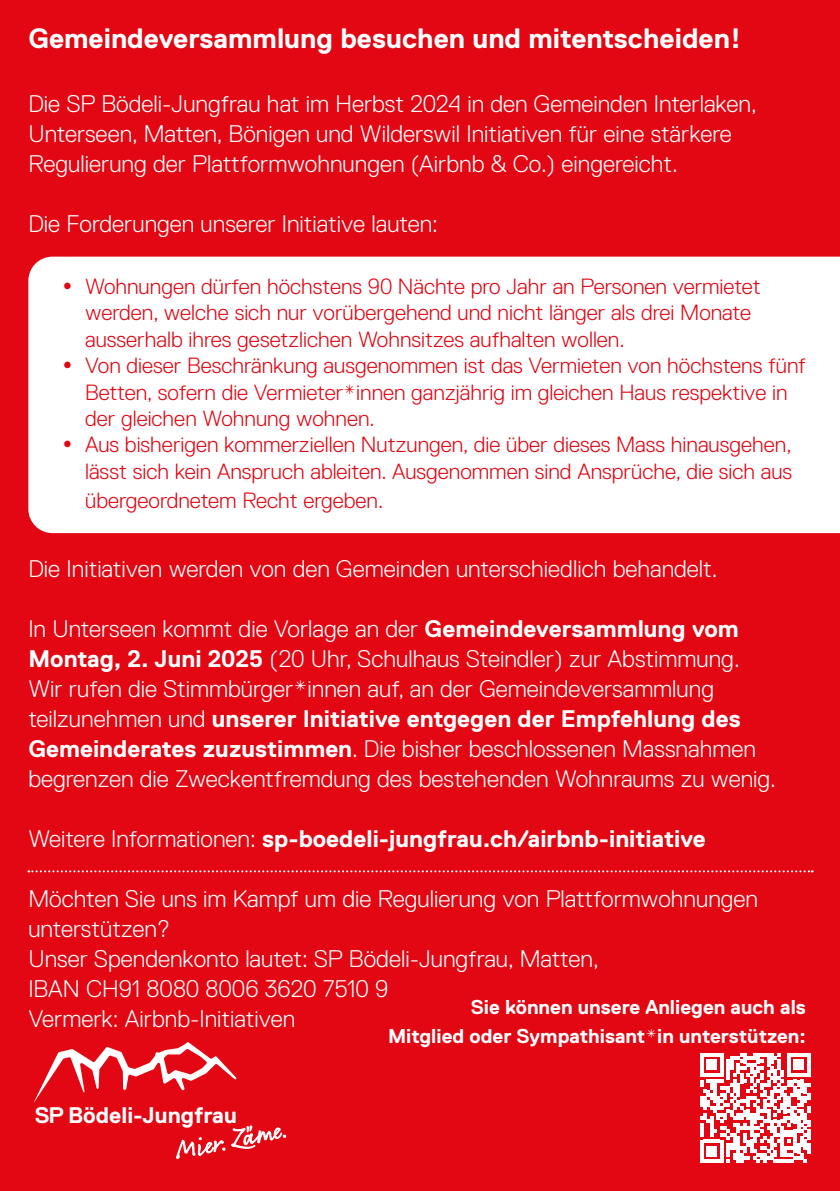
<style>
.page{position:relative;width:840px;height:1191px;background:#fff}
.page>*{position:absolute;margin:0;border:0;box-sizing:border-box;transform-origin:0 0}
.t1{font:700 28px "Replica";color:#fff}
.t2{font:300 24px/30px "Replica";color:#fff}
.t3{font:700 24px "Replica";color:#fff}
.t4{font:700 22.6px "Replica";color:#fff}
.t5{font:300 22px/26.4px "Replica";color:#e30613}
.t6{font:700 20px/28.8px "Replica";color:#fff;text-align:right}
.s1{font-weight:700}
.s2{font-weight:300}
</style>
<div class="page">
<div style="left:0;top:0;width:839px;height:1191px;background:#e30613"></div>
<div style="left:28px;top:257px;width:811px;height:276px;background:#fff"></div>
<svg style="left:176px;top:1137px;width:49px;height:23px"></svg>
<svg style="left:231px;top:1125px;width:55px;height:24px"></svg>
<svg style="left:34px;top:1042px;width:203px;height:60px"></svg>
<svg style="left:28px;top:870px;width:784px;height:2px"></svg>
<svg style="left:700px;top:1053px;width:109px;height:110px"></svg>
<svg style="left:64px;top:283px;width:7px;height:6px"></svg>
<svg style="left:64px;top:362px;width:7px;height:6px"></svg>
<svg style="left:64px;top:441px;width:7px;height:7px"></svg>
<p class="t1" style="left:28px;top:22px;width:714px">Gemeindeversammlung besuchen und mitentscheiden!</p>
<p class="t2" style="left:28px;top:89px;width:729px">Die SP Bödeli-Jungfrau hat im Herbst 2024 in den Gemeinden Interlaken,<br>Unterseen, Matten, Bönigen und Wilderswil Initiativen für eine stärkere<br>Regulierung der Plattformwohnungen (Airbnb &amp; Co.) eingereicht.</p>
<p class="t2" style="left:28px;top:209px;width:411px">Die Forderungen unserer Initiative lauten:</p>
<p class="t5" style="left:85px;top:273px;width:722px">Wohnungen dürfen höchstens 90 Nächte pro Jahr an Personen vermietet werden, welche sich nur vorübergehend und nicht länger als drei Monate ausserhalb ihres gesetzlichen Wohnsitzes aufhalten wollen.<br>Von dieser Beschränkung ausgenommen ist das Vermieten von höchstens fünf Betten, sofern die Vermieter*innen ganzjährig im gleichen Haus respektive in der gleichen Wohnung wohnen.<br>Aus bisherigen kommerziellen Nutzungen, die über dieses Mass hinausgehen, lässt sich kein Anspruch ableiten. Ausgenommen sind Ansprüche, die sich aus</p>
<p class="t5" style="left:85px;top:487px;width:299px">übergeordnetem Recht ergeben.</p>
<p class="t2" style="left:28px;top:554px;width:690px">Die Initiativen werden von den Gemeinden unterschiedlich behandelt.</p>
<p class="t2" style="left:28px;top:614px;width:748px">In Unterseen kommt die Vorlage an der <span class="s1">Gemeindeversammlung vom Montag, 2. Juni 2025</span> (20 Uhr, Schulhaus Steindler) zur Abstimmung.<br>Wir rufen die Stimmbürger*innen auf, an der Gemeindeversammlung teilzunehmen und <span class="s1">unserer Initiative entgegen der Empfehlung des Gemeinderates zuzustimmen</span>. Die bisher beschlossenen Massnahmen begrenzen die Zweckentfremdung des bestehenden Wohnraums zu wenig.</p>
<p class="t3" style="left:28px;top:825px;width:678px"><span class="s2">Weitere Informationen:</span> sp-boedeli-jungfrau.ch/airbnb-initiative</p>
<p class="t2" style="left:28px;top:884px;width:730px">Möchten Sie uns im Kampf um die Regulierung von Plattformwohnungen unterstützen?<br>Unser Spendenkonto lautet: SP Bödeli-Jungfrau, Matten,<br>IBAN CH91 8080 8006 3620 7510 9<br>Vermerk: Airbnb-Initiativen</p>
<p class="t6" style="left:388px;top:993px;width:419px">Sie können unsere Anliegen auch als<br>Mitglied oder Sympathisant*in unterstützen:</p>
<p class="t4" style="left:35px;top:1102px;width:203px">SP Bödeli-Jungfrau</p>
</div>
